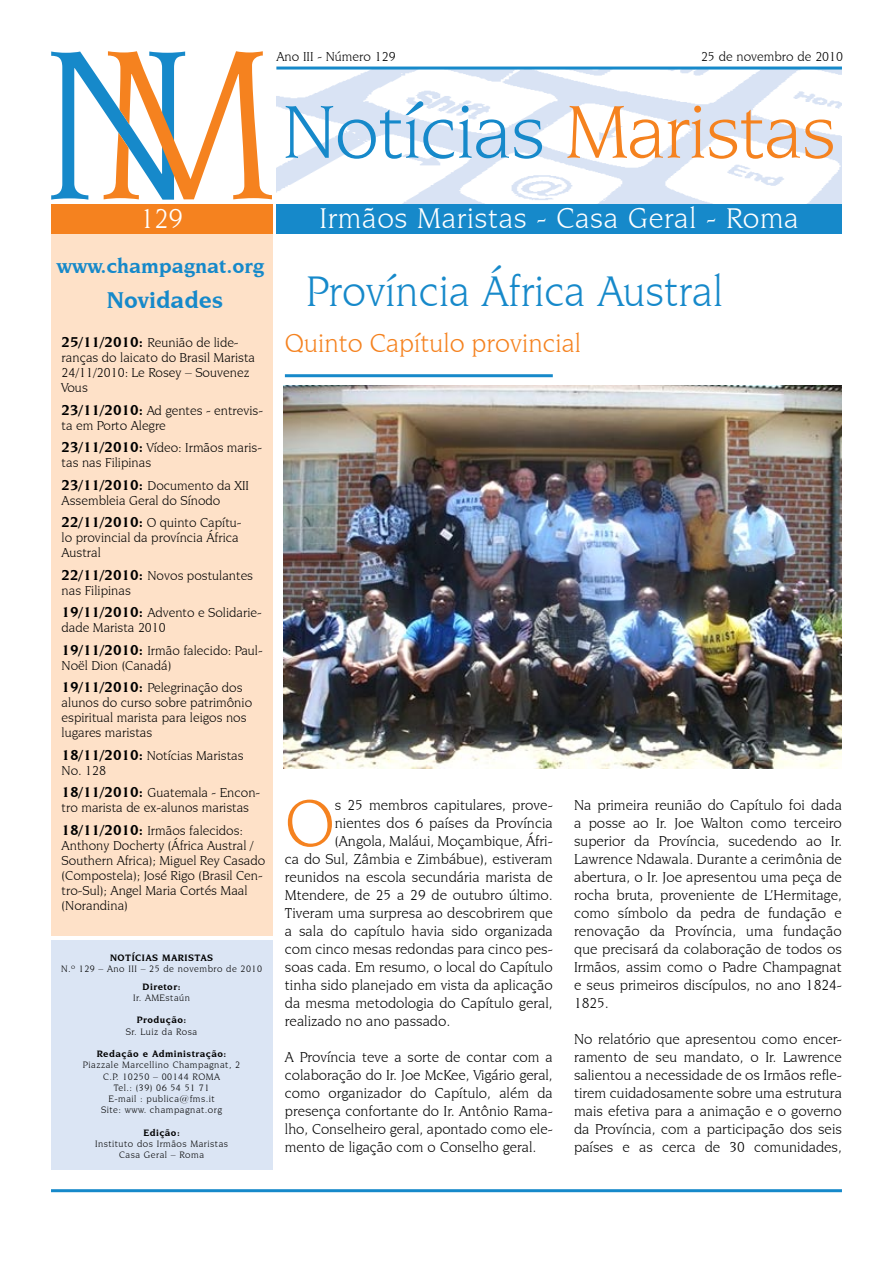
<style>
.page{position:relative;width:893px;height:1263px;background:#fff}
.page>*{position:absolute;margin:0;border:0;box-sizing:border-box;transform-origin:0 0}
.t1{font:79.5px "Novarese IT Cby BT";letter-spacing:-.015em;color:#1689ca}
.t2{font:70.05px "Novarese IT Cby BT";color:#f5821f}
.t3{font:45px "Novarese IT Cby BT";color:#1689ca;scale:.96 1}
.t4{font:30px "Novarese IT Cby BT";letter-spacing:.02em;color:#fff}
.t5{font:28.5px "Novarese IT Cby BT";color:#fff}
.t6{font:27px "Novarese IT Cby BT";color:#f5821f}
.t7{font:700 24px "Novarese IT Cby BT";color:#1689ca}
.t8{font:700 21px "Novarese IT Cby BT";color:#1689ca}
.t9{font:15px/18px "Novarese IT Cby BT";color:#000;text-align:justify}
.t10{font:13.5px/15px "Novarese IT Cby BT";color:#000}
.t11{font:9.75px/11.2px "Novarese IT Cby BT";letter-spacing:.05em;color:#000;text-align:center}
.t12{font:700 9.75px "Novarese IT Cby BT";letter-spacing:.05em;color:#000}
.s1{color:#f5821f}
.s2{font-weight:700;font-size:15px}
</style>
<div class="page">
<img style="left:276px;top:70px;width:566px;height:134px">
<hr style="left:276px;top:67px;width:566px;height:3px;background:#1689ca">
<div style="left:276px;top:204px;width:566px;height:30px;background:#1689ca"></div>
<svg style="left:51px;top:51px;width:221px;height:149px"></svg>
<hr style="left:51px;top:1189px;width:791px;height:3px;background:#1689ca">
<div style="left:51px;top:234px;width:221px;height:701px;background:#fee1c8"></div>
<div style="left:51px;top:940px;width:221px;height:229px;background:#dbe5f4"></div>
<div style="left:51px;top:204px;width:221px;height:30px;background:#f5821f"></div>
<hr style="left:285px;top:374px;width:268px;height:3px;background:#1689ca">
<img style="left:284px;top:386px;width:558px;height:382px">
<p class="t10" style="left:276px;top:49px;width:121px">Ano III - Número 129</p>
<p class="t10" style="left:701px;top:49px;width:144px">25 de novembro de 2010</p>
<h1 class="t1" style="left:282px;top:85px;width:555px">Notícias <span class="s1">Maristas</span></h1>
<h3 class="t5" style="left:140px;top:202px;width:45px">129</h3>
<h3 class="t8" style="left:57px;top:253px;width:209px">www.champagnat.org</h3>
<h3 class="t7" style="left:107px;top:285px;width:118px">Novidades</h3>
<p class="t10" style="left:62px;top:335px;width:195px"><span class="s2">25/11/2010:</span> Reunião de lide&shy;ranças do laicato do Brasil Marista<br>24/11/2010: Le Rosey – Souvenez<br>Vous</p>
<p class="t10" style="left:62px;top:403px;width:203px"><span class="s2">23/11/2010:</span> Ad gentes - entrevis&shy;ta em Porto Alegre</p>
<p class="t10" style="left:62px;top:440px;width:202px"><span class="s2">23/11/2010:</span> Vídeo: Irmãos maris&shy;tas nas Filipinas</p>
<p class="t10" style="left:62px;top:478px;width:189px"><span class="s2">23/11/2010:</span> Documento da XII<br>Assembleia Geral do Sínodo</p>
<p class="t10" style="left:62px;top:515px;width:181px"><span class="s2">22/11/2010:</span> O quinto Capítu&shy;lo provincial da província África<br>Austral</p>
<p class="t10" style="left:62px;top:568px;width:193px"><span class="s2">22/11/2010:</span> Novos postulantes nas Filipinas</p>
<p class="t10" style="left:62px;top:605px;width:202px"><span class="s2">19/11/2010:</span> Advento e Solidarie&shy;dade Marista 2010</p>
<p class="t10" style="left:62px;top:643px;width:203px"><span class="s2">19/11/2010:</span> Irmão falecido: Paul-<br>Noël Dion (Canadá)</p>
<p class="t10" style="left:62px;top:680px;width:192px"><span class="s2">19/11/2010:</span> Pelegrinação dos alunos do curso sobre patrimônio espiritual marista para leigos nos lugares maristas</p>
<p class="t10" style="left:62px;top:748px;width:183px"><span class="s2">18/11/2010:</span> Notícias Maristas<br>No. 128</p>
<p class="t10" style="left:62px;top:785px;width:200px"><span class="s2">18/11/2010:</span> Guatemala - Encon&shy;tro marista de ex-alunos maristas</p>
<p class="t10" style="left:62px;top:823px;width:205px"><span class="s2">18/11/2010:</span> Irmãos falecidos:<br>Anthony Docherty (África Austral /<br>Southern Africa); Miguel Rey Casado (Compostela); José Rigo (Brasil Cen&shy;tro-Sul); Angel Maria Cortés Maal (Norandina)</p>
<p class="t12" style="left:110px;top:952px;width:82px">Notícias MARISTAS</p>
<p class="t11" style="left:61px;top:963px;width:203px">N.º 129 – Ano III – 25 de novembro de 2010</p>
<p class="t12" style="left:143px;top:980px;width:39px">Diretor:</p>
<p class="t11" style="left:133px;top:992px;width:58px">Ir. AMEstaún</p>
<p class="t12" style="left:137px;top:1014px;width:51px">Produção:</p>
<p class="t11" style="left:126px;top:1025px;width:73px">Sr. Luiz da Rosa</p>
<p class="t12" style="left:97px;top:1048px;width:131px">Redação e Administração:</p>
<p class="t11" style="left:83px;top:1059px;width:159px">Piazzale Marcellino Champagnat, 2<br>C.P. 10250 – 00144 ROMA<br>Tel.: (39) 06 54 51 71<br>E-mail : publica@fms.it<br>Site: www. champagnat.org</p>
<p class="t12" style="left:143px;top:1126px;width:38px">Edição:</p>
<p class="t11" style="left:95px;top:1138px;width:135px">Instituto dos Irmãos Maristas<br>Casa Geral – Roma</p>
<h3 class="t4" style="left:320px;top:201px;width:481px">Irmãos Maristas - Casa Geral - Roma</h3>
<h3 class="t3" style="left:306px;top:265px;width:436px">Província África Austral</h3>
<h3 class="t6" style="left:285px;top:327px;width:298px">Quinto Capítulo provincial</h3>
<h2 class="t2" style="left:285px;top:782px;width:51px">O</h2>
<p class="t9" style="left:335px;top:796px;width:219px">s 25 membros capitulares, prove-</p>
<p class="t9" style="left:335px;top:814px;width:219px">nientes dos 6 países da Província</p>
<p class="t9" style="left:335px;top:832px;width:219px">(Angola, Maláui, Moçambique, Áfri-</p>
<p class="t9" style="left:285px;top:850px;width:269px">ca do Sul, Zâmbia e Zimbábue), estiveram</p>
<p class="t9" style="left:285px;top:868px;width:269px">reunidos na escola secundária marista de</p>
<p class="t9" style="left:285px;top:886px;width:269px">Mtendere, de 25 a 29 de outubro último.</p>
<p class="t9" style="left:285px;top:904px;width:269px">Tiveram uma surpresa ao descobrirem que</p>
<p class="t9" style="left:285px;top:922px;width:269px">a sala do capítulo havia sido organizada</p>
<p class="t9" style="left:285px;top:940px;width:269px">com cinco mesas redondas para cinco pes-</p>
<p class="t9" style="left:285px;top:958px;width:269px">soas cada. Em resumo, o local do Capítulo</p>
<p class="t9" style="left:285px;top:976px;width:269px">tinha sido planejado em vista da aplicação</p>
<p class="t9" style="left:285px;top:994px;width:269px">da mesma metodologia do Capítulo geral,</p>
<p class="t9" style="left:285px;top:1012px;width:167px">realizado no ano passado.</p>
<p class="t9" style="left:285px;top:1048px;width:269px">A Província teve a sorte de contar com a colaboração do Ir. Joe McKee, Vigário geral, como organizador do Capítulo, além da presença confortante do Ir. Antônio Rama&shy;lho, Conselheiro geral, apontado como ele&shy;mento de ligação com o Conselho geral.</p>
<p class="t9" style="left:574px;top:796px;width:269px">Na primeira reunião do Capítulo foi dada a posse ao Ir. Joe Walton como terceiro superior da Província, sucedendo ao Ir.<br>Lawrence Ndawala. Durante a cerimônia de abertura, o Ir. Joe apresentou uma peça de rocha bruta, proveniente de L’Hermitage, como símbolo da pedra de fundação e renovação da Província, uma fundação que precisará da colaboração de todos os Irmãos, assim como o Padre Champagnat e seus primeiros discípulos, no ano 1824- 1825.</p>
<p class="t9" style="left:574px;top:1030px;width:269px">No relatório que apresentou como encer&shy;ramento de seu mandato, o Ir. Lawrence salientou a necessidade de os Irmãos refle&shy;tirem cuidadosamente sobre uma estrutura mais efetiva para a animação e o governo da Província, com a participação dos seis países e as cerca de 30 comunidades,</p>
</div>
